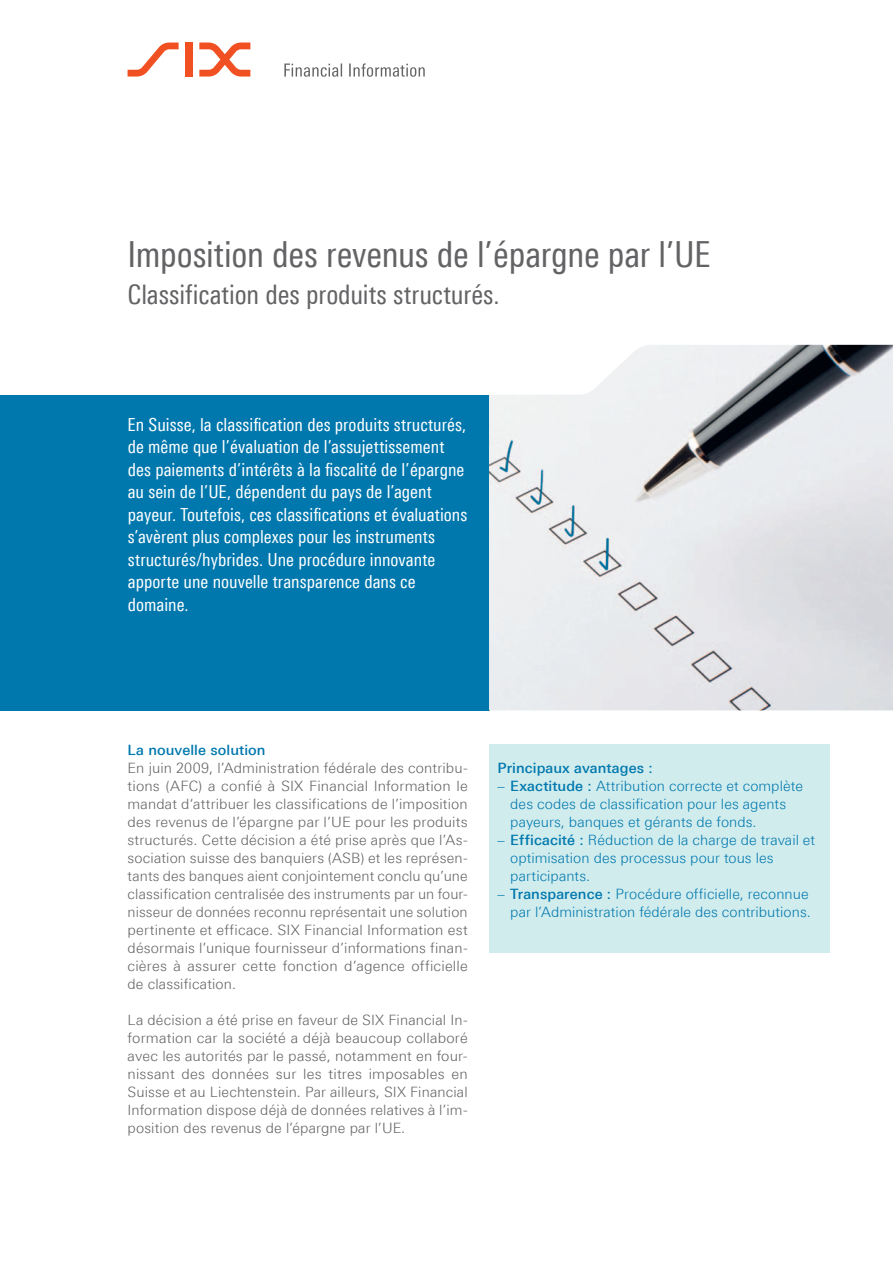
<style>
.page{position:relative;width:893px;height:1263px;background:#fff}
.page>*{position:absolute;margin:0;border:0;box-sizing:border-box;transform-origin:0 0}
.t1{font:36px "Linotype Univers 420 Cn";letter-spacing:-.01em;color:#636366}
.t2{font:27px "Linotype Univers 420 Cn";color:#636366}
.t3{font:18px/22.5px "Linotype Univers 420 Cn";color:#fff}
.t4{font:300 14.25px/18px "Linotype Univers 330";letter-spacing:.01em;color:#636366;text-align:justify}
.t5{font:300 14.25px/18px "Linotype Univers 330";letter-spacing:.005em;color:#0078ae}
.t6{font:500 14.25px "Linotype Univers 530";letter-spacing:.005em;color:#0078ae}
.s1{font-family:"Linotype Univers 530";font-weight:500}
</style>
<div class="page">
<div style="left:0;top:395px;width:489px;height:315px;background:#0078ae"></div>
<svg style="left:128px;top:43px;width:51px;height:34px"></svg>
<div style="left:185px;top:43px;width:8px;height:34px;background:#f15122"></div>
<svg style="left:199px;top:43px;width:51px;height:34px"></svg>
<svg style="left:284px;top:63px;width:141px;height:14px"></svg>
<div style="left:489px;top:744px;width:340px;height:209px;background:#d1eced"></div>
<img style="left:489px;top:345px;width:404px;height:365px">
<h1 class="t1" style="left:128px;top:233px;width:585px">Imposition des revenus de l’épargne par l’UE</h1>
<h2 class="t2" style="left:128px;top:279px;width:374px">Classification des produits structurés.</h2>
<p class="t3" style="left:128px;top:413px;width:341px">En Suisse, la classification des produits structurés, de même que l’évaluation de l’assujettissement des paiements d’intérêts à la fiscalité de l’épargne au sein de l’UE, dépendent du pays de l’agent payeur. Toutefois, ces classifications et évaluations s’avèrent plus complexes pour les instruments structurés/hybrides. Une procédure innovante apporte une nouvelle transparence dans ce domaine.</p>
<p class="t6" style="left:128px;top:741px;width:140px">La nouvelle solution</p>
<p class="t4" style="left:128px;top:759px;width:342px">En juin 2009, l’Administration fédérale des contribu&shy;tions (AFC) a confié à SIX Financial Information le mandat d‘attribuer les classifications de l’imposition des revenus de l’épargne par l’UE pour les produits structurés. Cette décision a été prise après que l’As&shy;sociation suisse des banquiers (ASB) et les représen&shy;tants des banques aient conjointement conclu qu’une classification centralisée des instruments par un four&shy;nisseur de données reconnu représentait une solution pertinente et efficace. SIX Financial Information est désormais l’unique fournisseur d’informations finan&shy;cières à assurer cette fonction d’agence officielle de classification.</p>
<p class="t4" style="left:128px;top:1011px;width:342px">La décision a été prise en faveur de SIX Financial In&shy;formation car la société a déjà beaucoup collaboré avec les autorités par le passé, notamment en four&shy;nissant des données sur les titres imposables en Suisse et au Liechtenstein. Par ailleurs, SIX Financial Information dispose déjà de données relatives à l’im&shy;position des revenus de l’épargne par l’UE.</p>
<p class="t6" style="left:497px;top:759px;width:157px">Principaux avantages :</p>
<p class="t5" style="left:510px;top:777px;width:294px;text-indent:-13px">– <span class="s1">Exactitude :</span> Attribution correcte et complète des codes de classification pour les agents payeurs, banques et gérants de fonds.</p>
<p class="t5" style="left:510px;top:831px;width:306px;text-indent:-13px">– <span class="s1">Efficacité :</span> Réduction de la charge de travail et optimisation des processus pour tous les participants.</p>
<p class="t5" style="left:497px;top:885px;width:315px;text-align:right">– <span class="s1">Transparence :</span> Procédure officielle, reconnue par l’Administration fédérale des contributions.</p>
</div>
